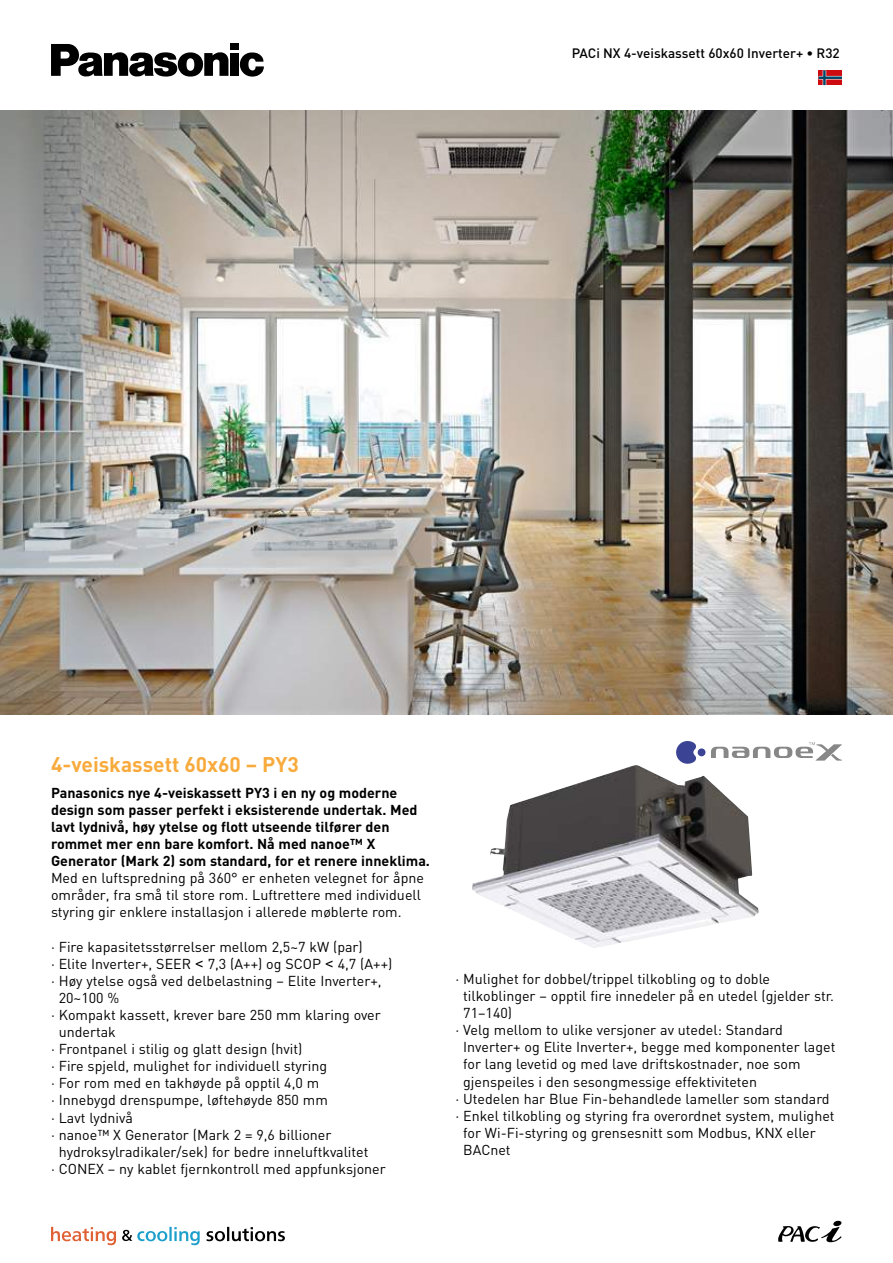
<style>
.page{position:relative;width:893px;height:1263px;background:#fff}
.page>*{position:absolute;margin:0;border:0;box-sizing:border-box;transform-origin:0 0}
.t1{font:700 21px "DIN";color:#f8ab3c}
.t2{font:14.25px/17.1px "DIN";color:#000}
.t3{font:700 14.25px/17.1px "DIN";color:#000}
.t4{font:500 13.5px "DIN";color:#000}
.s1{font-family:"Arial"}
</style>
<div class="page">
<img style="left:0;top:111px;width:893px;height:603px">
<svg style="left:240px;top:52px;width:24px;height:25px"></svg>
<div style="left:230px;top:44px;width:9px;height:6px;background:#000"></div>
<div style="left:230px;top:53px;width:9px;height:23px;background:#000"></div>
<svg style="left:51px;top:44px;width:177px;height:33px"></svg>
<svg style="left:207px;top:1227px;width:78px;height:14px"></svg>
<svg style="left:122px;top:1227px;width:78px;height:18px"></svg>
<svg style="left:51px;top:1227px;width:65px;height:18px"></svg>
<svg style="left:819px;top:70px;width:23px;height:15px"></svg>
<svg style="left:778px;top:1220px;width:64px;height:22px"></svg>
<div style="left:698px;top:748px;width:7px;height:8px;background:#3b4395;border-radius:50%"></div>
<svg style="left:676px;top:741px;width:20px;height:23px"></svg>
<svg style="left:711px;top:742px;width:131px;height:19px"></svg>
<img style="left:472px;top:765px;width:287px;height:183px">
<p class="t4" style="left:572px;top:44px;width:270px">PACi NX 4-veiskassett 60x60 Inverter+ • R32</p>
<h1 class="t1" style="left:51px;top:751px;width:249px">4-veiskassett 60x60 – PY3</h1>
<p class="t3" style="left:51px;top:783px;width:380px">Panasonics nye 4-veiskassett PY3 i en ny og moderne design som passer perfekt i eksisterende undertak. Med lavt lydnivå, høy ytelse og flott utseende tilfører den rommet mer enn bare komfort. Nå med nanoe™ X Generator (Mark 2) som standard, for et renere inneklima.</p>
<p class="t2" style="left:51px;top:869px;width:374px">Med en luftspredning på 360° er enheten velegnet for åpne områder, fra små til store rom. Luftrettere med individuell styring gir enklere installasjon i allerede møblerte rom.</p>
<p class="t2" style="left:51px;top:937px;width:313px">· Fire kapasitetsstørrelser mellom 2,5~7 kW (par)</p>
<p class="t2" style="left:51px;top:955px;width:343px">· Elite Inverter+, SEER <span class="s1">&lt;</span> 7,3 (A++) og SCOP <span class="s1">&lt;</span> 4,7 (A++)</p>
<p class="t2" style="left:51px;top:972px;width:332px">· Høy ytelse også ved delbelastning – Elite Inverter+,</p>
<p class="t2" style="left:59px;top:989px;width:62px">20~100 %</p>
<p class="t2" style="left:51px;top:1006px;width:331px">· Kompakt kassett, krever bare 250 mm klaring over</p>
<p class="t2" style="left:59px;top:1023px;width:59px">undertak</p>
<p class="t2" style="left:51px;top:1040px;width:253px">· Frontpanel i stilig og glatt design (hvit)</p>
<p class="t2" style="left:51px;top:1057px;width:278px">· Fire spjeld, mulighet for individuell styring</p>
<p class="t2" style="left:51px;top:1074px;width:270px">· For rom med en takhøyde på opptil 4,0 m</p>
<p class="t2" style="left:51px;top:1091px;width:278px">· Innebygd drenspumpe, løftehøyde 850 mm</p>
<p class="t2" style="left:51px;top:1108px;width:83px">· Lavt lydnivå</p>
<p class="t2" style="left:51px;top:1126px;width:282px">· nanoe™ X Generator (Mark 2 = 9,6 billioner</p>
<p class="t2" style="left:59px;top:1143px;width:311px">hydroksylradikaler/sek) for bedre inneluftkvalitet</p>
<p class="t2" style="left:51px;top:1160px;width:336px">· CONEX – ny kablet fjernkontroll med appfunksjoner</p>
<p class="t2" style="left:455px;top:970px;width:316px">· Mulighet for dobbel/trippel tilkobling og to doble</p>
<p class="t2" style="left:463px;top:987px;width:372px">tilkoblinger – opptil fire innedeler på en utedel (gjelder str.</p>
<p class="t2" style="left:463px;top:1004px;width:50px">71–140)</p>
<p class="t2" style="left:455px;top:1021px;width:329px">· Velg mellom to ulike versjoner av utedel: Standard</p>
<p class="t2" style="left:463px;top:1038px;width:374px">Inverter+ og Elite Inverter+, begge med komponenter laget</p>
<p class="t2" style="left:463px;top:1055px;width:339px">for lang levetid og med lave driftskostnader, noe som</p>
<p class="t2" style="left:463px;top:1072px;width:295px">gjenspeiles i den sesongmessige effektiviteten</p>
<p class="t2" style="left:455px;top:1090px;width:376px">· Utedelen har Blue Fin-behandlede lameller som standard</p>
<p class="t2" style="left:455px;top:1107px;width:381px">· Enkel tilkobling og styring fra overordnet system, mulighet</p>
<p class="t2" style="left:463px;top:1124px;width:354px">for Wi-Fi-styring og grensesnitt som Modbus, KNX eller</p>
<p class="t2" style="left:463px;top:1141px;width:49px">BACnet</p>
</div>
